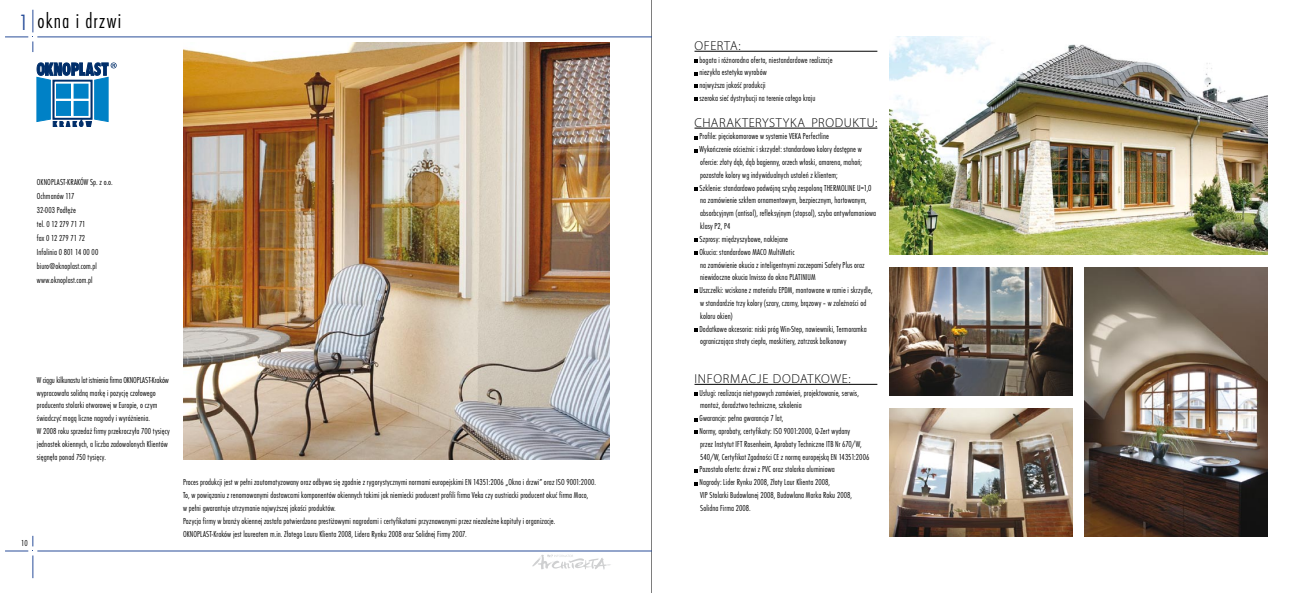
<style>
.page{position:relative;width:1304px;height:593px;background:#fff}
.page>*{position:absolute;margin:0;border:0;box-sizing:border-box;transform-origin:0 0}
.t1{font:22px "Futura TCE Ligh Cond";letter-spacing:.05em;color:#000}
.t2{font:300 13px "Myriad Pro";letter-spacing:.045em;color:#000}
.t3{font:9px/12.8px "Futura TCE Ligh Cond";letter-spacing:.01em;color:#000}
.s1{font-size:23px;color:#284d99}
</style>
<div class="page">
<svg style="left:532px;top:554px;width:79px;height:15px"></svg>
<hr style="left:652px;top:0;width:1px;height:592px;background:#000">
<hr style="left:37px;top:36px;width:615px;height:1px;background:#284d99">
<svg style="left:5px;top:10px;width:29px;height:42px"></svg>
<hr style="left:37px;top:550px;width:615px;height:1px;background:#284d99">
<svg style="left:5px;top:535px;width:29px;height:43px"></svg>
<img style="left:889px;top:267px;width:183px;height:128px">
<img style="left:890px;top:408px;width:182px;height:128px">
<img style="left:889px;top:37px;width:378px;height:217px">
<img style="left:183px;top:43px;width:426px;height:416px">
<img style="left:1084px;top:267px;width:183px;height:269px">
<svg style="left:694px;top:136px;width:4px;height:3px"></svg>
<svg style="left:694px;top:149px;width:4px;height:3px"></svg>
<svg style="left:694px;top:187px;width:4px;height:3px"></svg>
<svg style="left:694px;top:238px;width:4px;height:4px"></svg>
<svg style="left:694px;top:251px;width:4px;height:3px"></svg>
<svg style="left:694px;top:290px;width:4px;height:3px"></svg>
<svg style="left:694px;top:328px;width:4px;height:3px"></svg>
<svg style="left:694px;top:59px;width:4px;height:3px"></svg>
<svg style="left:694px;top:72px;width:4px;height:3px"></svg>
<svg style="left:694px;top:85px;width:4px;height:3px"></svg>
<svg style="left:694px;top:98px;width:4px;height:3px"></svg>
<svg style="left:694px;top:392px;width:4px;height:3px"></svg>
<svg style="left:694px;top:418px;width:4px;height:3px"></svg>
<svg style="left:694px;top:430px;width:4px;height:4px"></svg>
<svg style="left:694px;top:469px;width:4px;height:3px"></svg>
<svg style="left:694px;top:482px;width:4px;height:3px"></svg>
<svg style="left:37px;top:62px;width:80px;height:64px"></svg>
<hr style="left:694px;top:128px;width:183px;height:1px;background:#000">
<hr style="left:694px;top:384px;width:183px;height:1px;background:#000">
<hr style="left:694px;top:51px;width:183px;height:1px;background:#000">
<h1 class="t1" style="left:20px;top:8px;width:103px"><span class="s1">1</span> okna i drzwi</h1>
<p class="t3" style="left:37px;top:174px;width:77px;line-height:14px">OKNOPLAST-KRAKÓW Sp. z o.o.<br>Ochmanów 117<br>32-003 Podłęże<br>tel. 0 12 279 71 71<br>fax 0 12 279 71 72<br>Infolinia 0 801 14 00 00 biuro@oknoplast.com.pl www.oknoplast.com.pl</p>
<p class="t3" style="left:37px;top:373px;width:134px">W ciągu kilkunastu lat istnienia firma OKNOPLAST-Kraków wypracowała solidną markę i pozycję czołowego producenta stolarki otworowej w Europie, o czym świadczyć mogą liczne nagrody i wyróżnienia.<br>W 2008 roku sprzedaż firmy przekroczyła 700 tysięcy jednostek okiennych, a liczba zadowolonych Klientów sięgnęła ponad 750 tysięcy.</p>
<p class="t3" style="left:21px;top:536px;width:8px">10</p>
<p class="t3" style="left:183px;top:475px;width:414px">Proces produkcji jest w pełni zautomatyzowany oraz odbywa się zgodnie z rygorystycznymi normami europejskimi EN 14351:2006 „Okna i drzwi” oraz ISO 9001:2000.<br>To, w powiązaniu z renomowanymi dostawcami komponentów okiennych takimi jak niemiecki producent profili firma Veka czy austriacki producent okuć firma Maco,<br>w pełni gwarantuje utrzymanie najwyższej jakości produktów.<br>Pozycja firmy w branży okiennej została potwierdzona prestiżowymi nagrodami i certyfikatami przyznawanymi przez niezależne kapituły i organizacje.<br>OKNOPLAST-Kraków jest laureatem m.in. Złotego Lauru Klienta 2008, Lidera Rynku 2008 oraz Solidnej Firmy 2007.</p>
<h2 class="t2" style="left:694px;top:37px;width:48px">OFERTA:</h2>
<p class="t3" style="left:699px;top:53px;width:135px">bogata i różnorodna oferta, niestandardowe realizacje niezykła estetyka wyrobów<br>najwyższa jakość produkcji<br>szeroka sieć dystrybucji na terenie całego kraju</p>
<h2 class="t2" style="left:694px;top:114px;width:184px">CHARAKTERYSTYKA PRODUKTU:</h2>
<p class="t3" style="left:699px;top:130px;width:178px">Profile: pięciokomorowe w systemie VEKA Perfectline<br>Wykończenie ościeżnic i skrzydeł: standardowo kolory dostępne w ofercie: złoty dąb, dąb bagienny, orzech włoski, amarena, mahoń; pozostałe kolory wg indywidualnych ustaleń z klientem;<br>Szklenie: standardowo podwójną szybą zespoloną THERMOLINE U=1,0 na zamówienie szkłem ornamentowym, bezpiecznym, hartowanym, absorbcyjnym (antisol), refleksyjnym (stopsol), szyba antywłamaniowa klasy P2, P4<br>Szprosy: międzyszybowe, naklejane<br>Okucia: standardowo MACO MultiMatic<br>na zamówienie okucia z inteligentnymi zaczepami Safety Plus oraz niewidoczne okucia Invisso do okna PLATINIUM<br>Uszczelki: wciskane z materiału EPDM, montowane w ramie i skrzydle, w standardzie trzy kolory (szary, czarny, brązowy – w zależności od koloru okien)<br>Dodatkowe akcesoria: niski próg Win-Step, nawiewniki, Termoramka ograniczająca straty ciepła, moskitiery, zatrzask balkonowy</p>
<h2 class="t2" style="left:694px;top:370px;width:158px">INFORMACJE DODATKOWE:</h2>
<p class="t3" style="left:699px;top:386px;width:171px">Usługi: realizacja nietypowych zamówień, projektowanie, serwis, montaż, doradztwo techniczne, szkolenia<br>Gwarancja: pełna gwarancja 7 lat,<br>Normy, aprobaty, certyfikaty: ISO 9001:2000, Q-Zert wydany<br>przez Instytut IFT Rosenheim, Aprobaty Techniczne ITB Nr 670/W, 540/W, Certyfikat Zgodności CE z normą europejską EN 14351:2006<br>Pozostała oferta: drzwi z PVC oraz stolarka aluminiowa<br>Nagrody: Lider Rynku 2008, Złoty Laur Klienta 2008,<br>VIP Stolarki Budowlanej 2008, Budowlana Marka Roku 2008, Solidna Firma 2008.</p>
</div>
